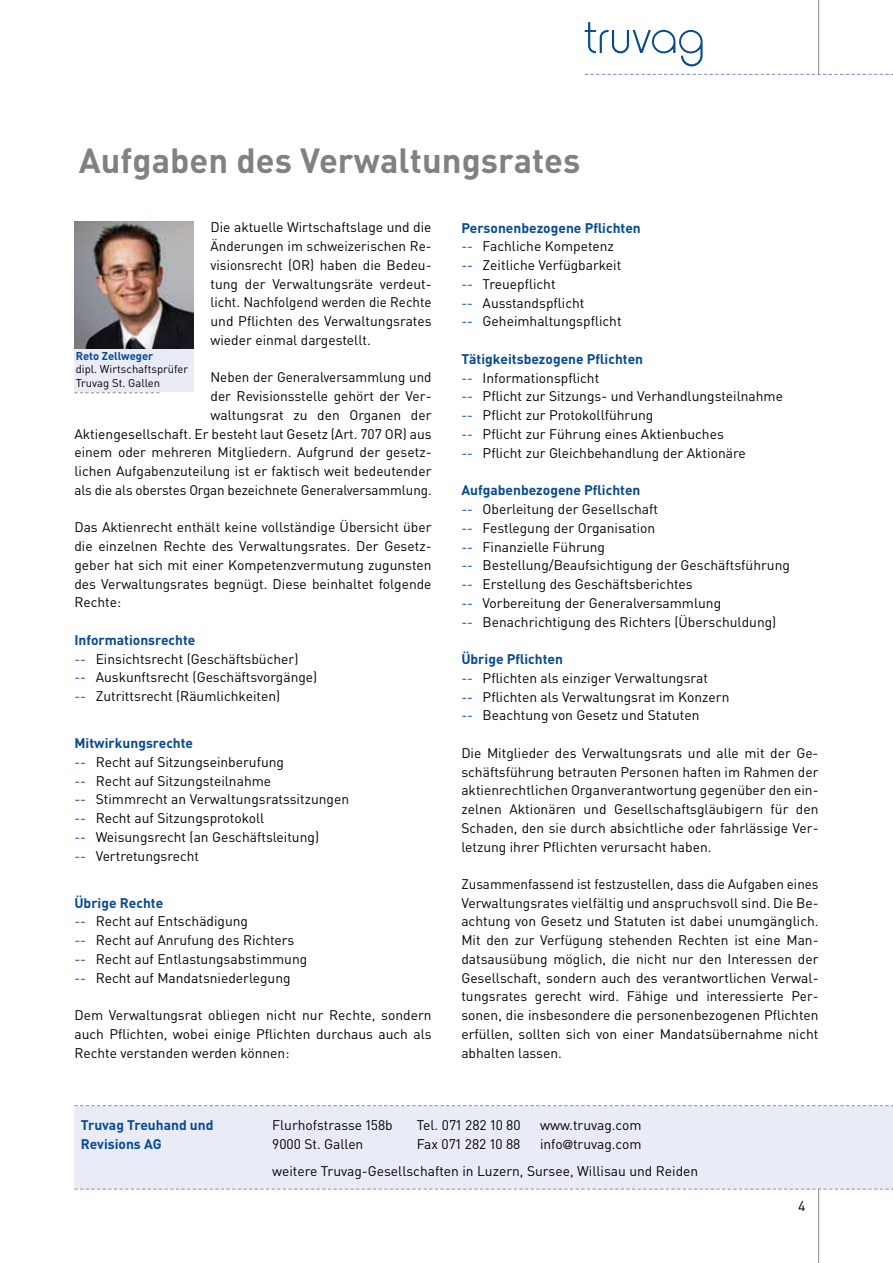
<style>
.page{position:relative;width:893px;height:1263px;background:#fff}
.page>*{position:absolute;margin:0;border:0;box-sizing:border-box;transform-origin:0 0}
.t1{font:700 34.5px "DIN";color:#818181}
.t2{font:14.25px "DIN";color:#000}
.t3{font:13.8px/18.8px "DIN";color:#000}
.t4{font:700 13.8px "DIN";color:#064a92}
.t5{font:11.25px/13.2px "DIN";color:#000}
.t6{font:700 11.25px "DIN";color:#064a92}
.s1{font-weight:700;color:#064a92}
.s2{color:#064a92}
.s3{font-family:"Frutiger";font-weight:300;font-size:12.9px}
</style>
<div class="page">
<hr style="left:818px;top:0;width:1px;height:74px;background:#989898">
<svg style="left:585px;top:74px;width:308px;height:1px"></svg>
<svg style="left:585px;top:22px;width:118px;height:44px"></svg>
<hr style="left:818px;top:1188px;width:1px;height:75px;background:#989898">
<div style="left:74px;top:1106px;width:819px;height:82px;background:#e9ebf7"></div>
<svg style="left:74px;top:1105px;width:819px;height:1px"></svg>
<svg style="left:74px;top:1188px;width:819px;height:2px;background:#cfd4e9"></svg>
<div style="left:74px;top:349px;width:119px;height:43px;background:#e9ebf7"></div>
<img style="left:74px;top:221px;width:119px;height:128px">
<svg style="left:74px;top:392px;width:85px;height:1px"></svg>
<h1 class="t1" style="left:79px;top:138px;width:503px">Aufgaben des Verwaltungsrates</h1>
<p class="t3" style="left:210px;top:218px;width:223px">Die aktuelle Wirtschaftslage und die Änderungen im schweizerischen Re&shy;visionsrecht (OR) haben die Bedeu&shy;tung der Verwaltungsräte verdeut&shy;licht. Nachfolgend werden die Rechte und Pflichten des Verwaltungsrates wieder einmal dargestellt.</p>
<p class="t3" style="left:74px;top:368px;width:359px;text-align:right">Neben der Generalversammlung und<br>der Revisionsstelle gehört der Ver-<br>waltungsrat zu den Organen der<br>Aktiengesellschaft. Er besteht laut Gesetz (Art. 707 OR) aus einem oder mehreren Mitgliedern. Aufgrund der gesetz&shy;lichen Aufgabenzuteilung ist er faktisch weit bedeutender als die als oberstes Organ bezeichnete Generalversammlung.</p>
<p class="t3" style="left:74px;top:518px;width:359px;text-align:justify">Das Aktienrecht enthält keine vollständige Übersicht über die einzelnen Rechte des Verwaltungsrates. Der Gesetz&shy;geber hat sich mit einer Kompetenzvermutung zugunsten des Verwaltungsrates begnügt. Diese beinhaltet folgende Rechte:</p>
<p class="t3" style="left:74px;top:630px;width:244px"><span class="s1">Informationsrechte<br></span><span class="s2">--</span> Einsichtsrecht (Geschäftsbücher)<br><span class="s2">--</span> Auskunftsrecht (Geschäftsvorgänge) <span class="s2">--</span> Zutrittsrecht (Räumlichkeiten)</p>
<p class="t3" style="left:74px;top:733px;width:276px"><span class="s1">Mitwirkungsrechte<br></span><span class="s2">--</span> Recht auf Sitzungseinberufung<br><span class="s2">--</span> Recht auf Sitzungsteilnahme<br><span class="s2">--</span> Stimmrecht an Verwaltungsratssitzungen <span class="s2">--</span> Recht auf Sitzungsprotokoll<br><span class="s2">--</span> Weisungsrecht (an Geschäftsleitung)<br><span class="s2">--</span> Vertretungsrecht</p>
<p class="t3" style="left:74px;top:893px;width:234px"><span class="s1">Übrige Rechte<br></span><span class="s2">--</span> Recht auf Entschädigung<br><span class="s2">--</span> Recht auf Anrufung des Richters <span class="s2">--</span> Recht auf Entlastungsabstimmung <span class="s2">--</span> Recht auf Mandatsniederlegung</p>
<p class="t3" style="left:74px;top:1005px;width:359px;text-align:justify">Dem Verwaltungsrat obliegen nicht nur Rechte, sondern auch Pflichten, wobei einige Pflichten durchaus auch als Rechte verstanden werden können:</p>
<p class="t6" style="left:76px;top:349px;width:79px">Reto Zellweger</p>
<p class="t5" style="left:76px;top:362px;width:114px">dipl. Wirtschaftsprüfer<br>Truvag St. Gallen</p>
<p class="t3" style="left:461px;top:218px;width:181px"><span class="s1">Personenbezogene Pflichten </span><span class="s2">--</span> Fachliche Kompetenz<br><span class="s2">--</span> Zeitliche Verfügbarkeit<br><span class="s2">--</span> Treuepflicht<br><span class="s2">--</span> Ausstandspflicht<br><span class="s2">--</span> Geheimhaltungspflicht</p>
<p class="t3" style="left:461px;top:349px;width:323px"><span class="s1">Tätigkeitsbezogene Pflichten<br></span><span class="s2">--</span> Informationspflicht<br><span class="s2">--</span> Pflicht zur Sitzungs- und Verhandlungsteilnahme <span class="s2">--</span> Pflicht zur Protokollführung<br><span class="s2">--</span> Pflicht zur Führung eines Aktienbuches<br><span class="s2">--</span> Pflicht zur Gleichbehandlung der Aktionäre</p>
<p class="t3" style="left:461px;top:481px;width:330px"><span class="s1">Aufgabenbezogene Pflichten<br></span><span class="s2">--</span> Oberleitung der Gesellschaft<br><span class="s2">--</span> Festlegung der Organisation<br><span class="s2">--</span> Finanzielle Führung<br><span class="s2">--</span> Bestellung/Beaufsichtigung der Geschäftsführung <span class="s2">--</span> Erstellung des Geschäftsberichtes<br><span class="s2">--</span> Vorbereitung der Generalversammlung<br><span class="s2">--</span> Benachrichtigung des Richters (Überschuldung)</p>
<p class="t3" style="left:461px;top:649px;width:270px"><span class="s1">Übrige Pflichten<br></span><span class="s2">--</span> Pflichten als einziger Verwaltungsrat<br><span class="s2">--</span> Pflichten als Verwaltungsrat im Konzern <span class="s2">--</span> Beachtung von Gesetz und Statuten</p>
<p class="t3" style="left:461px;top:743px;width:359px;text-align:justify">Die Mitglieder des Verwaltungsrats und alle mit der Ge&shy;schäftsführung betrauten Personen haften im Rahmen der aktienrechtlichen Organverantwortung gegenüber den ein&shy;zelnen Aktionären und Gesellschaftsgläubigern für den Schaden, den sie durch absichtliche oder fahrlässige Ver&shy;letzung ihrer Pflichten verursacht haben.</p>
<p class="t3" style="left:461px;top:874px;width:359px;text-align:justify">Zusammenfassend ist festzustellen, dass die Aufgaben eines Verwaltungsrates vielfältig und anspruchsvoll sind. Die Be&shy;achtung von Gesetz und Statuten ist dabei unumgänglich.<br>Mit den zur Verfügung stehenden Rechten ist eine Man&shy;datsausübung möglich, die nicht nur den Interessen der Gesellschaft, sondern auch des verantwortlichen Verwal&shy;tungsrates gerecht wird. Fähige und interessierte Per&shy;sonen, die insbesondere die personenbezogenen Pflichten erfüllen, sollten sich von einer Mandatsübernahme nicht abhalten lassen.</p>
<p class="t4" style="left:81px;top:1116px;width:134px">Truvag Treuhand und</p>
<p class="t3" style="left:272px;top:1115px;width:122px">Flurhofstrasse 158b</p>
<p class="t3" style="left:417px;top:1115px;width:105px">Tel. 071 282 10 80</p>
<p class="t3" style="left:540px;top:1115px;width:103px">www.truvag.com</p>
<p class="t4" style="left:81px;top:1134px;width:82px">Revisions AG</p>
<p class="t3" style="left:272px;top:1134px;width:93px">9000 St. Gallen</p>
<p class="t3" style="left:417px;top:1134px;width:105px">Fax 071 282 10 88</p>
<p class="t3" style="left:272px;top:1129px;width:428px;line-height:27.8px;text-indent:268px">info<span class="s3">@</span>truvag.com<br>weitere Truvag-Gesellschaften in Luzern, Sursee, Willisau und Reiden</p>
<p class="t2" style="left:798px;top:1197px;width:9px">4</p>
</div>
